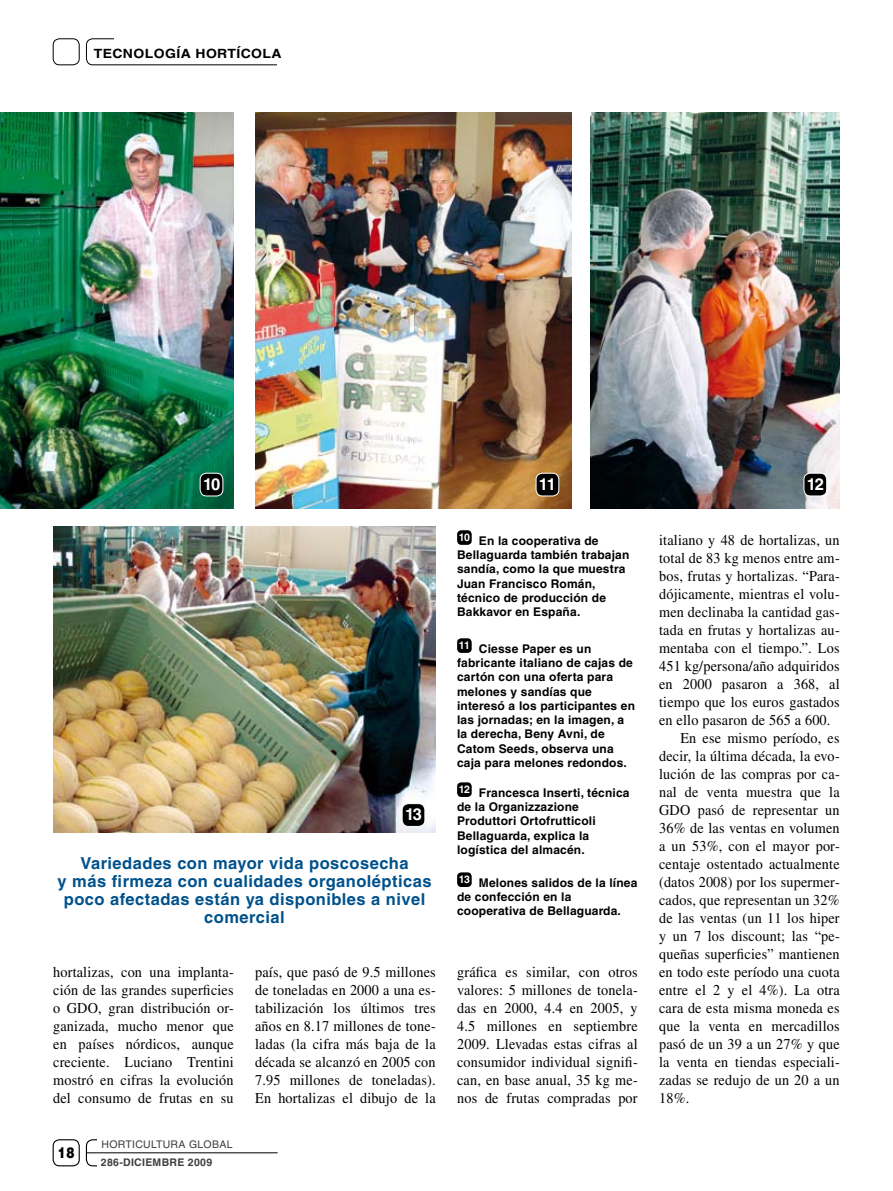
<style>
.page{position:relative;width:893px;height:1191px;background:#fff}
.page>*{position:absolute;margin:0;border:0;box-sizing:border-box;transform-origin:0 0}
.t1{font:700 16.5px/18px "Helvetica";letter-spacing:.03em;color:#00518b;text-align:center}
.t2{font:700 16.5px "Helvetica";letter-spacing:-.07em;color:#fff}
.t3{font:15px/18px "Times";letter-spacing:.01em;color:#000;text-align:justify;scale:.95 1}
.t4{font:900 15px "Helvetica";color:#000;scale:.8 1}
.t5{font:700 12.75px "Helvetica";letter-spacing:.03em;color:#000;scale:1.1 1}
.t6{font:700 12px/14.2px "Helvetica";letter-spacing:.015em;color:#000}
.t7{font:10.5px "Helvetica";letter-spacing:.03em;color:#3e3e40}
.t8{font:700 10.5px "Helvetica";letter-spacing:.03em;color:#3e3e40}
</style>
<div class="page">
<div style="left:86px;top:38px;width:204px;height:27px;border:1px solid #000;border-radius:6px"></div>
<div style="left:278px;top:35px;width:13px;height:37px;background:#fff"></div>
<div style="left:114px;top:20px;width:171px;height:23px;background:#fff"></div>
<div style="left:53px;top:38px;width:27px;height:27px;border:1px solid #000;border-radius:6px"></div>
<div style="left:53px;top:1139px;width:27px;height:27px;border:1px solid #000;border-radius:6px"></div>
<div style="left:86px;top:1139px;width:27px;height:27px;border:1px solid #000;border-radius:6px"></div>
<div style="left:97px;top:1130px;width:25px;height:43px;background:#fff"></div>
<hr style="left:86px;top:1152px;width:192px;height:1px;background:#000">
<img style="left:255px;top:113px;width:316px;height:396px">
<div style="left:536px;top:473px;width:23px;height:23px;background:#000;border-radius:6px"></div>
<div style="left:536px;top:473px;width:23px;height:23px;border:1px solid #fff;border-radius:6px"></div>
<img style="left:53px;top:527px;width:383px;height:306px">
<div style="left:402px;top:803px;width:23px;height:23px;background:#000;border-radius:6px"></div>
<div style="left:402px;top:803px;width:23px;height:23px;border:1px solid #fff;border-radius:6px"></div>
<img style="left:590px;top:113px;width:250px;height:396px">
<div style="left:804px;top:473px;width:23px;height:23px;background:#000;border-radius:6px"></div>
<div style="left:804px;top:473px;width:23px;height:23px;border:1px solid #fff;border-radius:6px"></div>
<img style="left:0;top:113px;width:234px;height:396px">
<div style="left:200px;top:473px;width:23px;height:23px;background:#000;border-radius:6px"></div>
<div style="left:200px;top:473px;width:23px;height:23px;border:1px solid #fff;border-radius:6px"></div>
<div style="left:457px;top:530px;width:15px;height:15px;background:#000;border-radius:4px"></div>
<div style="left:457px;top:638px;width:15px;height:15px;background:#000;border-radius:4px"></div>
<div style="left:457px;top:782px;width:15px;height:15px;background:#000;border-radius:4px"></div>
<div style="left:457px;top:872px;width:15px;height:15px;background:#000;border-radius:4px"></div>
<p class="t5" style="left:94px;top:46px;width:172px">TECNOLOGÍA HORTÍCOLA</p>
<p class="t2" style="left:203px;top:474px;width:19px">10</p>
<p class="t2" style="left:807px;top:474px;width:19px">12</p>
<p class="t2" style="left:539px;top:474px;width:19px">11</p>
<p class="t2" style="left:405px;top:804px;width:19px">13</p>
<p class="t1" style="left:58px;top:854px;width:376px">Variedades con mayor vida poscosecha<br>y más firmeza con cualidades organolépticas poco afectadas están ya disponibles a nivel comercial</p>
<p class="t3" style="left:53px;top:963px;width:192px">hortalizas, con una implanta&shy;ción de las grandes superficies o GDO, gran distribución or&shy;ganizada, mucho menor que en países nórdicos, aunque creciente. Luciano Trentini mostró en cifras la evolución del consumo de frutas en su</p>
<p class="t3" style="left:255px;top:963px;width:192px">país, que pasó de 9.5 millones de toneladas en 2000 a una es&shy;tabilización los últimos tres años en 8.17 millones de tone&shy;ladas (la cifra más baja de la década se alcanzó en 2005 con 7.95 millones de toneladas).<br>En hortalizas el dibujo de la</p>
<p class="t4" style="left:58px;top:1142px;width:22px">18</p>
<p class="t7" style="left:102px;top:1137px;width:133px">HORTICULTURA GLOBAL</p>
<p class="t8" style="left:101px;top:1156px;width:113px">286-DICIEMBRE 2009</p>
<p class="t6" style="left:457px;top:533px;width:174px"><sup>10</sup> En la cooperativa de<br>Bellaguarda también trabajan sandía, como la que muestra<br>Juan Francisco Román, técnico de producción de<br>Bakkavor en España.</p>
<p class="t6" style="left:457px;top:641px;width:180px"><sup>11</sup> Ciesse Paper es un fabricante italiano de cajas de cartón con una oferta para melones y sandías que interesó a los participantes en las jornadas; en la imagen, a la derecha, Beny Avni, de<br>Catom Seeds, observa una caja para melones redondos.</p>
<p class="t6" style="left:457px;top:785px;width:174px"><sup>12</sup> Francesca Inserti, técnica de la Organizzazione<br>Produttori Ortofrutticoli<br>Bellaguarda, explica la logística del almacén.</p>
<p class="t6" style="left:457px;top:875px;width:182px"><sup>13</sup> Melones salidos de la línea de confección en la cooperativa de Bellaguarda.</p>
<p class="t3" style="left:457px;top:963px;width:192px">gráfica es similar, con otros valores: 5 millones de tonela&shy;das en 2000, 4.4 en 2005, y 4.5 millones en septiembre 2009. Llevadas estas cifras al consumidor individual signifi&shy;can, en base anual, 35 kg me&shy;nos de frutas compradas por</p>
<p class="t3" style="left:659px;top:531px;width:192px">italiano y 48 de hortalizas, un</p>
<p class="t3" style="left:659px;top:549px;width:192px">total de 83 kg menos entre am-</p>
<p class="t3" style="left:659px;top:567px;width:192px">bos, frutas y hortalizas. “Para-</p>
<p class="t3" style="left:659px;top:585px;width:192px">dójicamente, mientras el volu-</p>
<p class="t3" style="left:659px;top:603px;width:192px">men declinaba la cantidad gas-</p>
<p class="t3" style="left:659px;top:621px;width:192px">tada en frutas y hortalizas au-</p>
<p class="t3" style="left:659px;top:639px;width:192px">mentaba con el tiempo.”. Los</p>
<p class="t3" style="left:659px;top:657px;width:192px">451 kg/persona/año adquiridos</p>
<p class="t3" style="left:659px;top:675px;width:192px">en 2000 pasaron a 368, al</p>
<p class="t3" style="left:659px;top:693px;width:192px">tiempo que los euros gastados</p>
<p class="t3" style="left:659px;top:711px;width:182px">en ello pasaron de 565 a 600.</p>
<p class="t3" style="left:680px;top:729px;width:169px">En ese mismo período, es</p>
<p class="t3" style="left:659px;top:747px;width:192px">decir, la última década, la evo-</p>
<p class="t3" style="left:659px;top:765px;width:192px">lución de las compras por ca-</p>
<p class="t3" style="left:659px;top:783px;width:192px">nal de venta muestra que la</p>
<p class="t3" style="left:659px;top:801px;width:192px">GDO pasó de representar un</p>
<p class="t3" style="left:659px;top:819px;width:192px">36% de las ventas en volumen</p>
<p class="t3" style="left:659px;top:837px;width:192px">a un 53%, con el mayor por-</p>
<p class="t3" style="left:659px;top:855px;width:192px">centaje ostentado actualmente</p>
<p class="t3" style="left:659px;top:873px;width:192px">(datos 2008) por los supermer-</p>
<p class="t3" style="left:659px;top:891px;width:192px">cados, que representan un 32%</p>
<p class="t3" style="left:659px;top:909px;width:192px">de las ventas (un 11 los hiper</p>
<p class="t3" style="left:659px;top:927px;width:192px">y un 7 los discount; las “pe-</p>
<p class="t3" style="left:659px;top:945px;width:192px">queñas superficies” mantienen</p>
<p class="t3" style="left:659px;top:963px;width:192px">en todo este período una cuota</p>
<p class="t3" style="left:659px;top:981px;width:192px">entre el 2 y el 4%). La otra</p>
<p class="t3" style="left:659px;top:999px;width:192px">cara de esta misma moneda es</p>
<p class="t3" style="left:659px;top:1017px;width:192px">que la venta en mercadillos</p>
<p class="t3" style="left:659px;top:1035px;width:192px">pasó de un 39 a un 27% y que</p>
<p class="t3" style="left:659px;top:1053px;width:192px">la venta en tiendas especiali-</p>
<p class="t3" style="left:659px;top:1071px;width:192px">zadas se redujo de un 20 a un</p>
<p class="t3" style="left:659px;top:1089px;width:33px">18%.</p>
</div>
